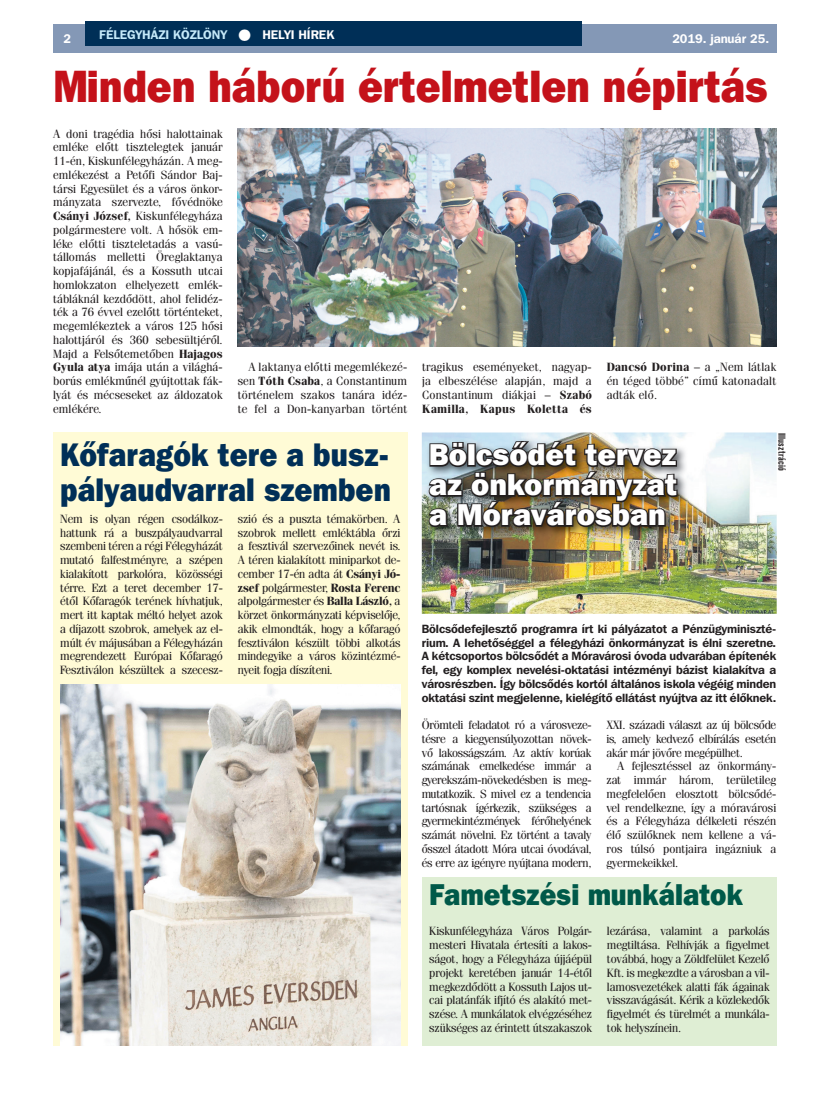
<style>
.page{position:relative;width:833px;height:1099px;background:#fff}
.page>*{position:absolute;margin:0;border:0;box-sizing:border-box;transform-origin:0 0}
.t1{font:45px "Franklin Gothic Hv PFL";color:#c4121a;scale:.9 1}
.t2{font:32.5px/35px "Franklin Gothic Hv PFL";color:#002f57;scale:.9 1}
.t3{font:30px/30px "Franklin Gothic Hv PFL";color:#fff;text-align:justify}
.t4{font:30px "Franklin Gothic Hv PFL";color:#005949;scale:.9 1}
.t5{font:700 12.5px "Franklin Gothic PFL";color:#c6eafa}
.t6{font:700 12.5px "Franklin Gothic PFL";color:#fff}
.t7{font:11.88px/13.8px "Fenice PFL";letter-spacing:-.01em;color:#231f20;text-align:justify}
.t8{font:700 11.88px/13.8px "Franklin Gothic PFL";letter-spacing:-.01em;color:#231f20;text-align:justify}
.t9{font:700 10px "Akzidenz Grotesk Cn PFL";color:#231f20;scale:.95 1}
.s1{color:#fff}
.s2{font-weight:700}
</style>
<div class="page">
<div style="left:53px;top:25px;width:723px;height:28px;background:#8498b6"></div>
<div style="left:85px;top:21px;width:496px;height:25px;background:#002f57"></div>
<img style="left:422px;top:432px;width:354px;height:181px">
<div style="left:53px;top:432px;width:354px;height:613px;background:#fffbd6"></div>
<img style="left:60px;top:684px;width:340px;height:361px">
<div style="left:422px;top:877px;width:354px;height:168px;background:#dfeed4"></div>
<img style="left:237px;top:128px;width:539px;height:218px">
<img style="left:426px;top:437px;width:262px;height:100px">
<img style="left:427px;top:440px;width:252px;height:96px">
<p class="t6" style="left:64px;top:31px;width:9px">2</p>
<p class="t5" style="left:99px;top:26px;width:236px">FÉLEGYHÁZI KÖZLÖNY <span class="s1">● HELYI HÍREK</span></p>
<p class="t6" style="left:672px;top:31px;width:98px">2019. január 25.</p>
<h1 class="t1" style="left:53px;top:58px;width:795px">Minden háború értelmetlen népirtás</h1>
<p class="t7" style="left:53px;top:126px;width:171px">A doni tragédia hősi halottainak emléke előtt tisztelegtek január 11-én, Kiskunfélegyházán. A meg&shy;emlékezést a Petőfi Sándor Baj&shy;társi Egyesület és a város önkor&shy;mányzata szervezte, fővédnöke <span class="s2">Csányi József,</span> Kiskunfélegyháza polgármestere volt. A hősök em&shy;léke előtti tiszteletadás a vasú&shy;tállomás melletti Öreglaktanya kopjafájánál, és a Kossuth utcai homlokzaton elhelyezett emlék&shy;tábláknál kezdődött, ahol felidéz&shy;ték a 76 évvel ezelőtt történteket, megemlékeztek a város 125 hősi halottjáról és 360 sebesültjéről.<br>Majd a Felsőtemetőben <span class="s2">Hajagos Gyula atya</span> imája után a világhá&shy;borús emlékműnél gyújtottak fák&shy;lyát és mécseseket az áldozatok emlékére.</p>
<p class="t7" style="left:238px;top:360px;width:171px;text-indent:11px">A laktanya előtti megemlékezé&shy;sen <span class="s2">Tóth Csaba</span>, a Constantinum történelem szakos tanára idéz&shy;te fel a Don-kanyarban történt</p>
<p class="t7" style="left:422px;top:360px;width:171px">tragikus eseményeket, nagyap&shy;ja elbeszélése alapján, majd a Constantinum diákjai – <span class="s2">Szabó Kamilla, Kapus Koletta és</span></p>
<p class="t7" style="left:607px;top:360px;width:171px"><span class="s2">Dancsó Dorina</span> – a „Nem látlak én téged többé” című katonadalt adták elő.</p>
<h3 class="t3" style="left:429px;top:439px;width:249px">Bölcsődét tervez az önkormányzat a Móravárosban</h3>
<p class="t9" style="left:787px;top:432px;width:42px;rotate:90deg">Illusztráció</p>
<h2 class="t2" style="left:60px;top:436px;width:369px">Kőfaragók tere a busz&shy;pályaudvarral szemben</h2>
<p class="t7" style="left:60px;top:511px;width:164px">Nem is olyan régen csodálkoz&shy;hattunk rá a buszpályaudvarral szembeni téren a régi Félegyházát mutató falfestményre, a szépen kialakított parkolóra, közösségi térre. Ezt a teret december 17- étől Kőfaragók terének hívhatjuk, mert itt kaptak méltó helyet azok a díjazott szobrok, amelyek az el&shy;múlt év májusában a Félegyházán megrendezett Európai Kőfaragó Fesztiválon készültek a szecesz-</p>
<p class="t7" style="left:238px;top:511px;width:164px">szió és a puszta témakörben. A szobrok mellett emléktábla őrzi a fesztivál szervezőinek nevét is.<br>A téren kialakított miniparkot de&shy;cember 17-én adta át <span class="s2">Csányi Jó&shy;zsef</span> polgármester, <span class="s2">Rosta Ferenc </span>alpolgármester és <span class="s2">Balla László,</span> a körzet önkormányzati képviselője, akik elmondták, hogy a kőfaragó fesztiválon készült többi alkotás mindegyike a város közintézmé&shy;nyeit fogja díszíteni.</p>
<p class="t8" style="left:422px;top:621px;width:356px">Bölcsődefejlesztő programra írt ki pályázatot a Pénzügyminiszté&shy;rium. A lehetőséggel a félegyházi önkormányzat is élni szeretne.<br>A kétcsoportos bölcsődét a Móravárosi óvoda udvarában építenék fel, egy komplex nevelési-oktatási intézményi bázist kialakítva a városrészben. Így bölcsődés kortól általános iskola végéig minden oktatási szint megjelenne, kielégítő ellátást nyújtva az itt élőknek.</p>
<p class="t7" style="left:422px;top:718px;width:171px">Örömteli feladatot ró a városveze&shy;tésre a kiegyensúlyozottan növek&shy;vő lakosságszám. Az aktív korúak számának emelkedése immár a gyerekszám-növekedésben is meg&shy;mutatkozik. S mivel ez a tendencia tartósnak ígérkezik, szükséges a gyermekintézmények férőhelyének számát növelni. Ez történt a tavaly ősszel átadott Móra utcai óvodával, és erre az igényre nyújtana modern,</p>
<p class="t7" style="left:606px;top:718px;width:171px">XXI. századi választ az új bölcsőde is, amely kedvező elbírálás esetén akár már jövőre megépülhet.</p>
<p class="t7" style="left:606px;top:759px;width:171px;text-indent:11px">A fejlesztéssel az önkormány&shy;zat immár három, területileg megfelelően elosztott bölcsődé&shy;vel rendelkezne, így a móravárosi és a Félegyháza délkeleti részén élő szülőknek nem kellene a vá&shy;ros túlsó pontjaira ingázniuk a gyermekeikkel.</p>
<h3 class="t4" style="left:429px;top:875px;width:350px">Fametszési munkálatok</h3>
<p class="t7" style="left:429px;top:924px;width:164px">Kiskunfélegyháza Város Polgár&shy;mesteri Hivatala értesíti a lakos&shy;ságot, hogy a Félegyháza újjáépül projekt keretében január 14-étől megkezdődött a Kossuth Lajos ut&shy;cai platánfák ifjító és alakító met&shy;szése. A munkálatok elvégzéséhez szükséges az érintett útszakaszok</p>
<p class="t7" style="left:607px;top:924px;width:164px">lezárása, valamint a parkolás megtiltása. Felhívják a figyelmet továbbá, hogy a Zöldfelület Kezelő Kft. is megkezdte a városban a vil&shy;lamosvezetékek alatti fák ágainak visszavágását. Kérik a közlekedők figyelmét és türelmét a munkála&shy;tok helyszínein.</p>
</div>
